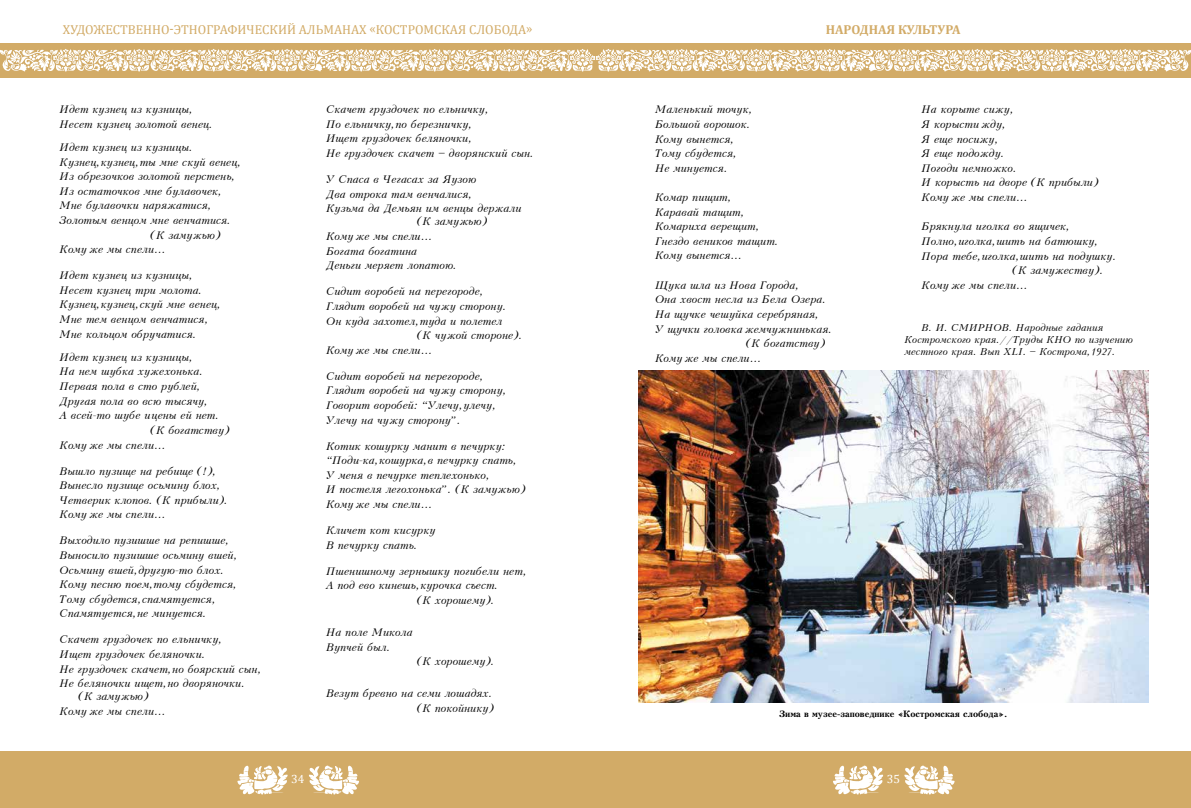
<style>
.page{position:relative;width:1191px;height:808px;background:#fff}
.page>*{position:absolute;margin:0;border:0;box-sizing:border-box;transform-origin:0 0}
.t1{font:13px "Cambria";color:#d2ab67}
.t2{font:700 13px "Cambria";color:#d2ab67}
.t3{font:12px "Cambria";color:#fff}
.t4{font:italic 11px/14.6px "Peterburg";color:#000}
.t5{font:italic 10px/12px "Peterburg";color:#000}
.t6{font:700 9px "Peterburg";color:#000}
</style>
<div class="page">
<div style="left:0;top:43px;width:595px;height:34px;background:#d2ab67"></div>
<div style="left:595px;top:43px;width:596px;height:34px;background:#d2ab67"></div>
<svg style="left:0;top:49px;width:1191px;height:23px"></svg>
<div style="left:0;top:751px;width:595px;height:57px;background:#d2ab67"></div>
<svg style="left:237px;top:765px;width:51px;height:30px"></svg>
<svg style="left:309px;top:765px;width:50px;height:30px"></svg>
<div style="left:595px;top:751px;width:596px;height:57px;background:#d2ab67"></div>
<svg style="left:833px;top:765px;width:51px;height:30px"></svg>
<svg style="left:904px;top:765px;width:50px;height:30px"></svg>
<img style="left:638px;top:371px;width:510px;height:331px">
<p class="t1" style="left:63px;top:22px;width:471px">ХУДОЖЕСТВЕННО-ЭТНОГРАФИЧЕСКИЙ АЛЬМАНАХ «КОСТРОМСКАЯ СЛОБОДА»</p>
<p class="t2" style="left:825px;top:20px;width:136px">НАРОДНАЯ КУЛЬТУРА</p>
<p class="t4" style="left:60px;top:102px;width:155px">Идет кузнец из кузницы,<br>Несет кузнец золотой венец.</p>
<p class="t4" style="left:60px;top:140px;width:135px">Идет кузнец из кузницы.</p>
<p class="t4" style="left:60px;top:155px;width:183px">Кузнец,кузнец,ты мне скуй венец,</p>
<p class="t4" style="left:60px;top:169px;width:177px">Из обрезочков золотой перстень,</p>
<p class="t4" style="left:60px;top:184px;width:164px">Из остаточков мне булавочек,</p>
<p class="t4" style="left:60px;top:199px;width:153px">Мне булавочки наряжатися,</p>
<p class="t4" style="left:60px;top:213px;width:173px">Золотым венцом мне венчатися.</p>
<p class="t4" style="left:151px;top:228px;width:72px">(К замужью)</p>
<p class="t4" style="left:60px;top:242px;width:107px">Кому же мы спели…</p>
<p class="t4" style="left:60px;top:268px;width:163px">Идет кузнец из кузницы,<br>Несет кузнец три молота.<br>Кузнец,кузнец,скуй мне венец,<br>Мне тем венцом венчатися,<br>Мне кольцом обручатися.</p>
<p class="t4" style="left:60px;top:350px;width:135px">Идет кузнец из кузницы,</p>
<p class="t4" style="left:60px;top:365px;width:145px">На нем шубка хужехонька.</p>
<p class="t4" style="left:60px;top:379px;width:142px">Первая пола в сто рублей,</p>
<p class="t4" style="left:60px;top:394px;width:150px">Другая пола во всю тысячу,</p>
<p class="t4" style="left:60px;top:408px;width:161px">А всей-то шубе и цены ей нет.</p>
<p class="t4" style="left:151px;top:423px;width:81px">(К богатству)</p>
<p class="t4" style="left:60px;top:438px;width:107px">Кому же мы спели…</p>
<p class="t4" style="left:60px;top:464px;width:170px">Вышло пузище на ребище (!),<br>Вынесло пузище осьмину блох,<br>Четверик клопов. (К прибыли).<br>Кому же мы спели…</p>
<p class="t4" style="left:60px;top:533px;width:179px">Выходило пузишше на репишше,<br>Выносило пузишше осьмину вшей,<br>Осьмину вшей,другую-то блох.<br>Кому песню поем,тому сбудется,<br>Тому сбудется,спамятуется,<br>Спамятуется,не минуется.</p>
<p class="t4" style="left:60px;top:633px;width:203px">Скачет груздочек по ельничку,<br>Ищет груздочек беляночки.<br>Не груздочек скачет,но боярский сын,<br>Не беляночки ищет,но дворяночки.</p>
<p class="t4" style="left:60px;top:690px;width:107px;text-align:center">(К замужью)<br>Кому же мы спели…</p>
<p class="t4" style="left:326px;top:102px;width:209px">Скачет груздочек по ельничку,<br>По ельничку,по березничку,<br>Ищет груздочек беляночки,<br>Не груздочек скачет – дворянский сын.</p>
<p class="t4" style="left:326px;top:172px;width:197px">У Спаса в Чегасах за Яузою<br>Два отрока там венчалися,<br>Кузьма да Демьян им венцы держали</p>
<p class="t4" style="left:326px;top:215px;width:163px;text-indent:91px">(К замужью)<br>Кому же мы спели…<br>Богата богатина<br>Деньги меряет лопатою.</p>
<p class="t4" style="left:326px;top:284px;width:159px">Сидит воробей на перегороде,</p>
<p class="t4" style="left:326px;top:299px;width:182px">Глядит воробей на чужу сторону.</p>
<p class="t4" style="left:326px;top:314px;width:178px">Он куда захотел,туда и полетел</p>
<p class="t4" style="left:417px;top:328px;width:107px">(К чужой стороне).</p>
<p class="t4" style="left:326px;top:343px;width:107px">Кому же мы спели…</p>
<p class="t4" style="left:326px;top:369px;width:182px">Сидит воробей на перегороде,<br>Глядит воробей на чужу сторону,<br>Говорит воробей: “Улечу,улечу,<br>Улечу на чужу сторону”.</p>
<p class="t4" style="left:326px;top:439px;width:201px">Котик кошурку манит в печурку: “Поди-ка,кошурка,в печурку спать,<br>У меня в печурке теплехонько,<br>И постеля легохонька”. (К замужью)<br>Кому же мы спели…</p>
<p class="t4" style="left:326px;top:523px;width:111px">Кличет кот кисурку<br>В печурку спать.</p>
<p class="t4" style="left:326px;top:564px;width:202px">Пшенишному зернышку погибели нет,</p>
<p class="t4" style="left:326px;top:578px;width:174px">А под ево кинешь,курочка съест.</p>
<p class="t4" style="left:417px;top:593px;width:79px">(К хорошему).</p>
<p class="t4" style="left:326px;top:625px;width:88px">На поле Микола<br>Вóпчей был.</p>
<p class="t4" style="left:417px;top:654px;width:79px">(К хорошему).</p>
<p class="t4" style="left:326px;top:686px;width:169px;text-align:right">Везут бревно на семи лошадях. (К покойнику)</p>
<p class="t4" style="left:655px;top:102px;width:99px">Маленький точóк,<br>Большой ворошок.<br>Кому вынется,<br>Тому сбудется,<br>Не минуется.</p>
<p class="t4" style="left:655px;top:190px;width:125px">Комар пищит,<br>Каравай тащит,<br>Комариха верещит,<br>Гнездо веников тащит.<br>Кому вынется…</p>
<p class="t4" style="left:655px;top:278px;width:145px">Щука шла из Нова Города,</p>
<p class="t4" style="left:655px;top:293px;width:173px">Она хвост несла из Бела Озера.</p>
<p class="t4" style="left:655px;top:307px;width:165px">На щучке чешуйка серебряная,</p>
<p class="t4" style="left:655px;top:322px;width:179px">У щучки головка жемчужнинькая.</p>
<p class="t4" style="left:746px;top:336px;width:81px">(К богатству)</p>
<p class="t4" style="left:655px;top:351px;width:107px">Кому же мы спели…</p>
<p class="t4" style="left:921px;top:102px;width:178px">На корыте сижу,<br>Я корысти жду,<br>Я еще посижу,<br>Я еще подожду.<br>Погоди немножко.<br>И корысть на дворе (К прибыли)<br>Кому же мы спели…</p>
<p class="t4" style="left:921px;top:219px;width:150px">Брякнула иголка во ящичек,</p>
<p class="t4" style="left:921px;top:234px;width:178px">Полно,иголка,шить на батюшку,</p>
<p class="t4" style="left:921px;top:249px;width:196px">Пора тебе,иголка,шить на подушку.</p>
<p class="t4" style="left:1012px;top:263px;width:92px">(К замужеству).</p>
<p class="t4" style="left:921px;top:278px;width:107px">Кому же мы спели…</p>
<p class="t5" style="left:904px;top:322px;width:230px;text-indent:17px">В. И. СМИРНОВ. Народные гадания<br>Костромского края.//Труды КНО по изучению местного края. Вып XLI. – Кострома,1927.</p>
<p class="t6" style="left:779px;top:708px;width:229px">Зима в музее-заповеднике «Костромская слобода».</p>
<p class="t3" style="left:291px;top:772px;width:15px">34</p>
<p class="t3" style="left:887px;top:772px;width:15px">35</p>
</div>
